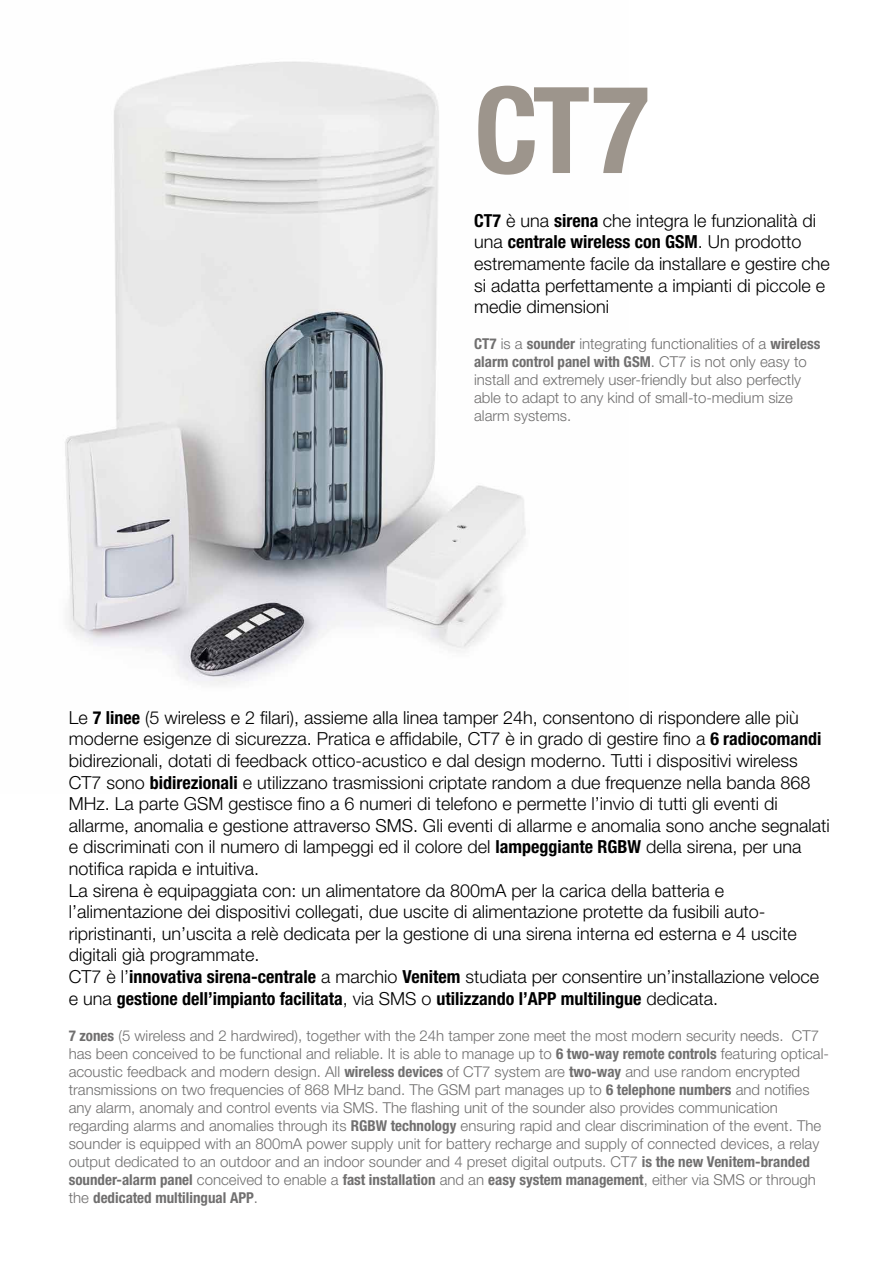
<style>
.page{position:relative;width:893px;height:1263px;background:#fff}
.page>*{position:absolute;margin:0;border:0;box-sizing:border-box;transform-origin:0 0}
.t1{font:700 condensed 120px "Helvetica Neue LT Pro";color:#9d958c}
.t2{font:300 18px/21.6px "Helvetica Neue LT Pro";color:#000}
.t3{font:300 15px/18px "Helvetica Neue LT Pro";color:#706f6f}
.s1{font-size:123px}
.s2{font-weight:700;font-stretch:condensed}
</style>
<div class="page">
<img style="left:65px;top:61px;width:461px;height:624px">
<h1 class="t1" style="left:474px;top:58px;width:177px">CT<span class="s1">7</span></h1>
<p class="t2" style="left:474px;top:209px;width:357px"><span class="s2">CT7</span> è una <span class="s2">sirena</span> che integra le funzionalità di una <span class="s2">centrale wireless con GSM</span>. Un prodotto estremamente facile da installare e gestire che si adatta perfettamente a impianti di piccole e medie dimensioni</p>
<p class="t3" style="left:474px;top:334px;width:348px"><span class="s2">CT7</span> is a <span class="s2">sounder</span> integrating functionalities of a <span class="s2">wireless alarm control panel with GSM</span>. CT7 is not only easy to install and extremely user-friendly but also perfectly able to adapt to any kind of small-to-medium size alarm systems.</p>
<p class="t2" style="left:69px;top:706px;width:763px">Le <span class="s2">7 linee</span> (5 wireless e 2 filari), assieme alla linea tamper 24h, consentono di rispondere alle più moderne esigenze di sicurezza. Pratica e affidabile, CT7 è in grado di gestire fino a <span class="s2">6 radiocomandi </span>bidirezionali, dotati di feedback ottico-acustico e dal design moderno. Tutti i dispositivi wireless CT7 sono <span class="s2">bidirezionali</span> e utilizzano trasmissioni criptate random a due frequenze nella banda 868<br>MHz. La parte GSM gestisce fino a 6 numeri di telefono e permette l’invio di tutti gli eventi di allarme, anomalia e gestione attraverso SMS. Gli eventi di allarme e anomalia sono anche segnalati e discriminati con il numero di lampeggi ed il colore del <span class="s2">lampeggiante RGBW</span> della sirena, per una notifica rapida e intuitiva.<br>La sirena è equipaggiata con: un alimentatore da 800mA per la carica della batteria e l’alimentazione dei dispositivi collegati, due uscite di alimentazione protette da fusibili auto&shy;ripristinanti, un’uscita a relè dedicata per la gestione di una sirena interna ed esterna e 4 uscite digitali già programmate.<br>CT7 è l’<span class="s2">innovativa sirena-centrale</span> a marchio <span class="s2">Venitem</span> studiata per consentire un’installazione veloce e una <span class="s2">gestione dell’impianto facilitata</span>, via SMS o <span class="s2">utilizzando l’APP multilingue</span> dedicata.</p>
<p class="t3" style="left:69px;top:1026px;width:762px"><span class="s2">7 zones</span> (5 wireless and 2 hardwired), together with the 24h tamper zone meet the most modern security needs. CT7 has been conceived to be functional and reliable. It is able to manage up to <span class="s2">6 two-way remote controls</span> featuring optical&shy;acoustic feedback and modern design. All <span class="s2">wireless devices</span> of CT7 system are <span class="s2">two-way</span> and use random encrypted transmissions on two frequencies of 868 MHz band. The GSM part manages up to <span class="s2">6 telephone numbers</span> and notifies any alarm, anomaly and control events via SMS. The flashing unit of the sounder also provides communication regarding alarms and anomalies through its <span class="s2">RGBW technology</span> ensuring rapid and clear discrimination of the event. The sounder is equipped with an 800mA power supply unit for battery recharge and supply of connected devices, a relay output dedicated to an outdoor and an indoor sounder and 4 preset digital outputs. CT7 <span class="s2">is the new Venitem-branded sounder-alarm panel</span> conceived to enable a <span class="s2">fast installation</span> and an <span class="s2">easy system management</span>, either via SMS or through the <span class="s2">dedicated multilingual APP</span>.</p>
</div>
